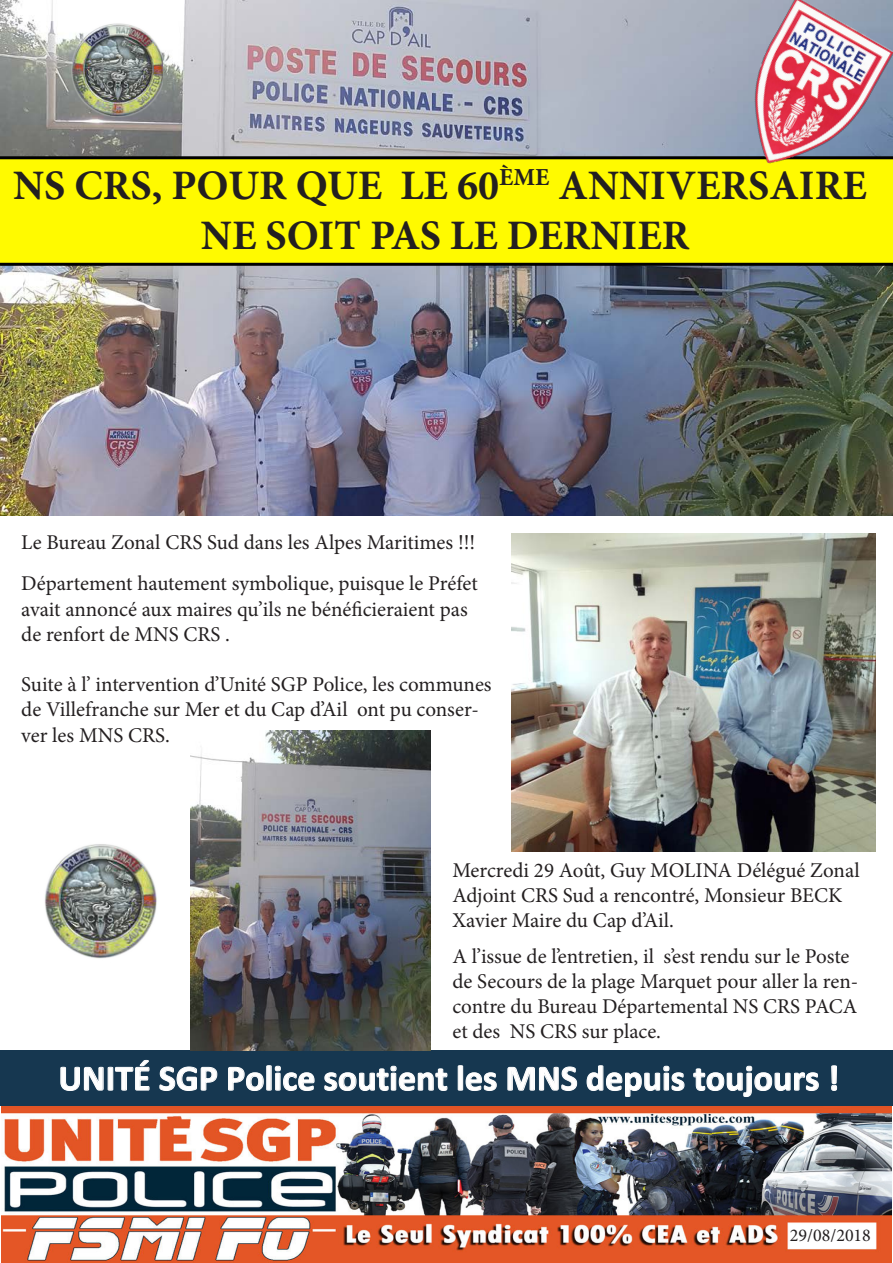
<style>
.page{position:relative;width:893px;height:1263px;background:#fff}
.page>*{position:absolute;margin:0;border:0;box-sizing:border-box;transform-origin:0 0}
.t1{font:700 42px "Minion Pro";color:#231f20}
.t2{font:700 36px "Calibri";color:#fff}
.t3{font:21px/25.2px "Minion Pro";color:#231f20}
.t4{font:18px "Minion Pro";color:#231f20}
</style>
<div class="page">
<img style="left:0;top:0;width:893px;height:516px">
<img style="left:2px;top:1106px;width:889px;height:157px">
<div style="left:0;top:1050px;width:893px;height:56px;background:#163750"></div>
<svg style="left:60px;top:1060px;width:90px;height:31px"></svg>
<svg style="left:159px;top:1066px;width:59px;height:25px"></svg>
<svg style="left:228px;top:1065px;width:87px;height:26px"></svg>
<svg style="left:324px;top:1065px;width:124px;height:26px"></svg>
<svg style="left:457px;top:1065px;width:40px;height:26px"></svg>
<svg style="left:507px;top:1066px;width:70px;height:25px"></svg>
<svg style="left:586px;top:1065px;width:99px;height:32px"></svg>
<svg style="left:693px;top:1065px;width:126px;height:32px"></svg>
<svg style="left:831px;top:1065px;width:6px;height:26px"></svg>
<img style="left:67px;top:21px;width:96px;height:102px">
<svg style="left:0;top:156px;width:893px;height:110px;background:#f1ec00"></svg>
<img style="left:714px;top:0;width:179px;height:196px">
<img style="left:190px;top:730px;width:240px;height:320px">
<img style="left:511px;top:534px;width:365px;height:317px">
<img style="left:44px;top:844px;width:113px;height:115px">
<p class="t1" style="left:13px;top:156px;width:855px">NS CRS, POUR QUE LE 60<sup>ÈME</sup> ANNIVERSAIRE</p>
<p class="t1" style="left:201px;top:206px;width:490px">NE SOIT PAS LE DERNIER</p>
<p class="t3" style="left:21px;top:530px;width:456px">Le Bureau Zonal CRS Sud dans les Alpes Maritimes !!!</p>
<p class="t3" style="left:21px;top:571px;width:458px">Département hautement symbolique, puisque le Préfet avait annoncé aux maires qu’ils ne bénéficieraient pas</p>
<p class="t3" style="left:21px;top:621px;width:210px">de renfort de MNS CRS .</p>
<p class="t3" style="left:21px;top:672px;width:472px">Suite à l’ intervention d’Unité SGP Police, les communes de Villefranche sur Mer et du Cap d’Ail ont pu conser&shy;ver les MNS CRS.</p>
<p class="t3" style="left:452px;top:858px;width:409px">Mercredi 29 Août, Guy MOLINA Délégué Zonal<br>Adjoint CRS Sud a rencontré, Monsieur BECK<br>Xavier Maire du Cap d’Ail.</p>
<p class="t3" style="left:452px;top:943px;width:407px">A l’issue de l’entretien, il s’est rendu sur le Poste de Secours de la plage Marquet pour aller la ren&shy;contre du Bureau Départemental NS CRS PACA</p>
<p class="t3" style="left:452px;top:1019px;width:210px">et des NS CRS sur place.</p>
<p class="t2" style="left:58px;top:1055px;width:782px">UNITÉ SGP Police soutient les MNS depuis toujours !</p>
<p class="t4" style="left:790px;top:1223px;width:83px">29/08/2018</p>
</div>
